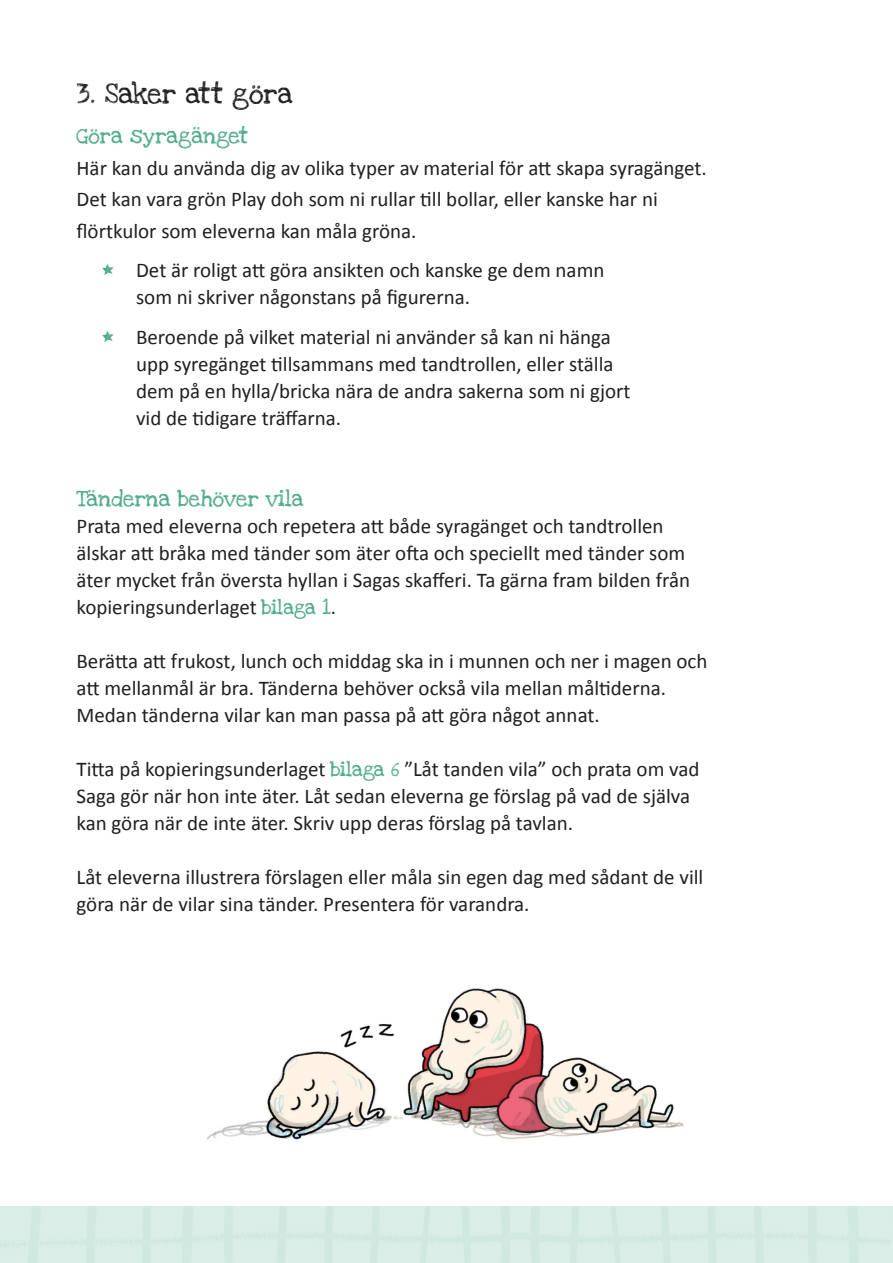
<style>
.page{position:relative;width:893px;height:1263px;background:#fff}
.page>*{position:absolute;margin:0;border:0;box-sizing:border-box;transform-origin:0 0}
.Brödtext_komp{font:21px/27px "Calibri";color:#231f20}
.Brödtext_mindre{font:21px/27px "Calibri";color:#231f20}
.Underrubrik_turkos{font:21px/31.5px "Calibri";color:#231f20}
.Rubrik{font:21px "Love Ya Like A Sister";color:#231f20}
.Underrubrik_turkos-2{font:16.5px "Love Ya Like A Sister";color:#4daa8c}
.s1{font-family:"Love Ya Like A Sister";font-size:15px;color:#4daa8c}
</style>
<div class="page">
<img style="left:207px;top:988px;width:477px;height:152px">
<p class="Rubrik" style="left:77px;top:77px;width:218px">3. Saker att göra</p>
<p class="Underrubrik_turkos-2" style="left:77px;top:122px;width:173px">Göra syragänget</p>
<p class="Underrubrik_turkos" style="left:77px;top:151px;width:632px">Här kan du använda dig av olika typer av material för att skapa syragänget.<br>Det kan vara grön Play doh som ni rullar till bollar, eller kanske har ni flörtkulor som eleverna kan måla gröna.</p>
<p class="Brödtext_komp" style="left:136px;top:256px;width:470px;text-indent:-34px"><span class="s1">*</span> Det är roligt att göra ansikten och kanske ge dem namn som ni skriver någonstans på figurerna.</p>
<p class="Brödtext_komp" style="left:136px;top:323px;width:496px;text-indent:-34px"><span class="s1">*</span> Beroende på vilket material ni använder så kan ni hänga upp syregänget tillsammans med tandtrollen, eller ställa dem på en hylla/bricka nära de andra sakerna som ni gjort vid de tidigare träffarna.</p>
<p class="Underrubrik_turkos-2" style="left:77px;top:485px;width:229px">Tänderna behöver vila</p>
<p class="Brödtext_komp" style="left:77px;top:512px;width:615px">Prata med eleverna och repetera att både syragänget och tandtrollen älskar att bråka med tänder som äter ofta och speciellt med tänder som äter mycket från översta hyllan i Sagas skafferi. Ta gärna fram bilden från</p>
<p class="Brödtext_komp" style="left:77px;top:593px;width:261px">kopieringsunderlaget <span class="s1">bilaga 1</span>.</p>
<p class="Brödtext_komp" style="left:77px;top:647px;width:632px">Berätta att frukost, lunch och middag ska in i munnen och ner i magen och att mellanmål är bra. Tänderna behöver också vila mellan måltiderna.<br>Medan tänderna vilar kan man passa på att göra något annat.</p>
<p class="Brödtext_mindre" style="left:77px;top:755px;width:624px">Titta på kopieringsunderlaget <span class="s1">bilaga 6</span> ”Låt tanden vila” och prata om vad<br>Saga gör när hon inte äter. Låt sedan eleverna ge förslag på vad de själva kan göra när de inte äter. Skriv upp deras förslag på tavlan.</p>
<p class="Brödtext_mindre" style="left:77px;top:863px;width:628px">Låt eleverna illustrera förslagen eller måla sin egen dag med sådant de vill göra när de vilar sina tänder. Presentera för varandra.</p>
</div>
